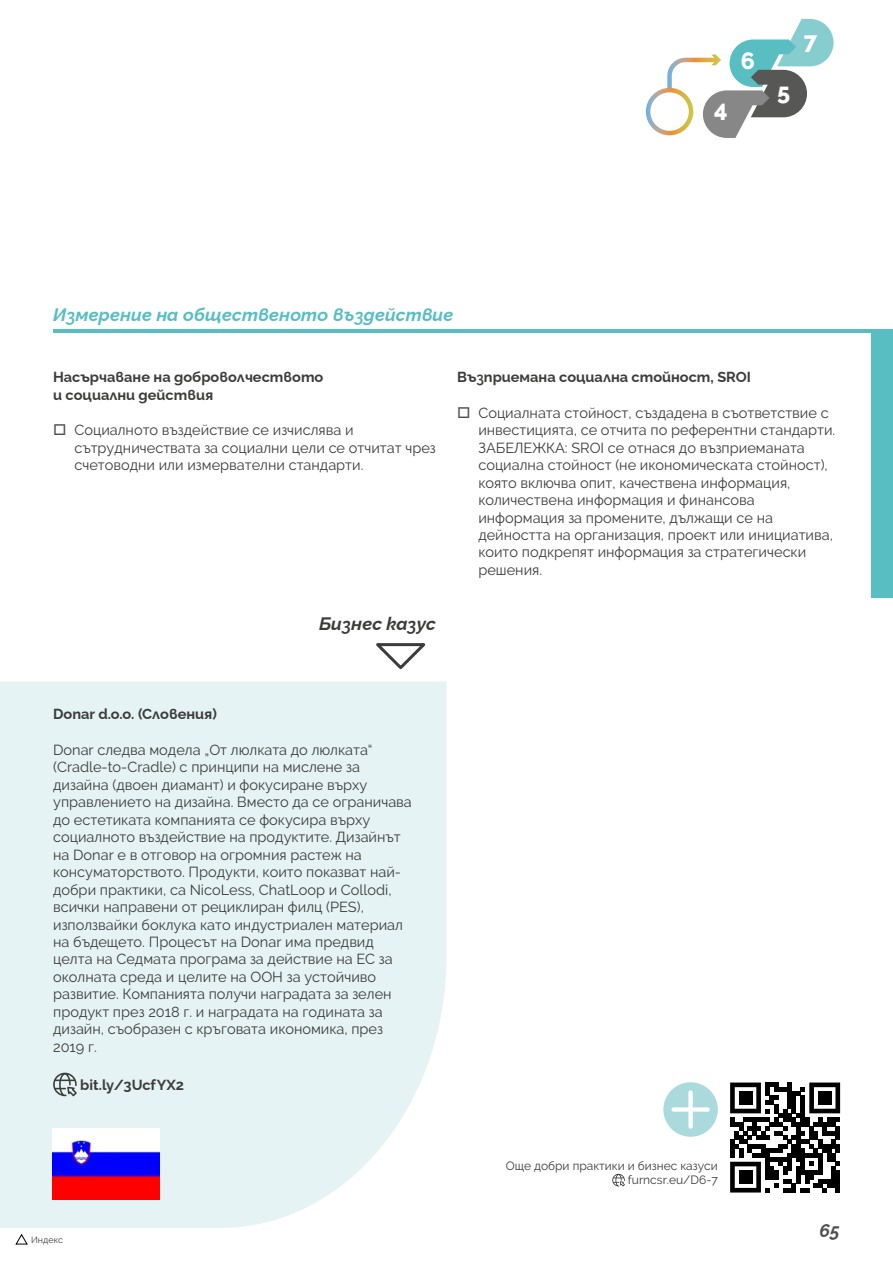
<style>
.page{position:relative;width:893px;height:1263px;background:#fff}
.page>*{position:absolute;margin:0;border:0;box-sizing:border-box;transform-origin:0 0}
.t1{font:800 23.4px "Raleway";color:#fff}
.t2{font:italic 700 18px "Raleway";color:#58bec2}
.t3{font:italic 700 18px "Raleway";color:#3c3c3b}
.t4{font:italic 700 18px "Raleway";color:#50504f}
.t5{font:14.55px/17.4px "Raleway";color:#3c3c3b}
.t6{font:700 14.55px/17.4px "Raleway";color:#3c3c3b}
.t7{font:12px/14.4px "Raleway";color:#3c3c3b;text-align:right}
.t8{font:9px "Raleway";color:#3c3c3b}
</style>
<div class="page">
<svg style="left:646px;top:19px;width:188px;height:119px"></svg>
<div style="left:872px;top:329px;width:21px;height:268px;background:#58bec2"></div>
<hr style="left:53px;top:329px;width:840px;height:3px;background:#58bec2">
<svg style="left:663px;top:1082px;width:55px;height:55px"></svg>
<svg style="left:612px;top:1174px;width:13px;height:12px"></svg>
<svg style="left:730px;top:1082px;width:110px;height:110px"></svg>
<div style="left:739px;top:1091px;width:13px;height:13px;background:#000"></div>
<div style="left:818px;top:1091px;width:13px;height:13px;background:#000"></div>
<div style="left:739px;top:1170px;width:13px;height:14px;background:#000"></div>
<div style="left:0;top:681px;width:446px;height:547px;background:#e5f3f4"></div>
<svg style="left:376px;top:643px;width:50px;height:27px"></svg>
<svg style="left:53px;top:1073px;width:24px;height:23px"></svg>
<img style="left:52px;top:1128px;width:107px;height:71px">
<svg style="left:16px;top:1234px;width:12px;height:10px"></svg>
<p class="t2" style="left:53px;top:300px;width:402px">Измерение на общественото въздействие</p>
<h1 class="t1" style="left:714px;top:96px;width:15px">4</h1>
<h1 class="t1" style="left:741px;top:47px;width:16px">6</h1>
<h1 class="t1" style="left:777px;top:78px;width:15px">5</h1>
<h1 class="t1" style="left:804px;top:27px;width:15px">7</h1>
<p class="t6" style="left:53px;top:367px;width:272px">Насърчаване на доброволчеството и социални действия</p>
<p class="t5" style="left:74px;top:421px;width:363px">Социалното въздействие се изчислява и сътрудничествата за социални цели се отчитат чрез счетоводни или измервателни стандарти.</p>
<p class="t3" style="left:319px;top:609px;width:118px">Бизнес казус</p>
<p class="t6" style="left:457px;top:367px;width:295px">Възприемана социална стойност, SROI</p>
<p class="t5" style="left:478px;top:404px;width:358px">Социалната стойност, създадена в съответствие с инвестицията, се отчита по референтни стандарти.<br>ЗАБЕЛЕЖКА: SROI се отнася до възприеманата социална стойност (не икономическата стойност), която включва опит, качествена информация, количествена информация и финансова информация за промените, дължащи се на дейността на организация, проект или инициатива, които подкрепят информация за стратегически решения.</p>
<p class="t6" style="left:53px;top:704px;width:165px">Donar d.o.o. (Словения)</p>
<p class="t5" style="left:53px;top:741px;width:360px">Donar следва модела „От люлката до люлката“ (Cradle-to-Cradle) с принципи на мислене за дизайна (двоен диамант) и фокусиране върху управлението на дизайна. Вместо да се ограничава до естетиката компанията се фокусира върху социалното въздействие на продуктите. Дизайнът на Donar е в отговор на огромния растеж на консуматорството. Продукти, които показват най&shy;добри практики, са NicoLess, ChatLoop и Collodi, всички направени от рециклиран филц (PES), използвайки боклука като индустриален материал на бъдещето. Процесът на Donar има предвид целта на Седмата програма за действие на ЕС за околната среда и целите на ООН за устойчиво развитие. Компанията получи наградата за зелен продукт през 2018 г. и наградата на годината за дизайн, съобразен с кръговата икономика, през 2019 г.</p>
<p class="t6" style="left:80px;top:1074px;width:105px">bit.ly/3UcfYX2</p>
<p class="t8" style="left:31px;top:1234px;width:33px">Индекс</p>
<p class="t7" style="left:506px;top:1158px;width:214px">Още добри практики и бизнес казуси furncsr.eu/D6-7</p>
<p class="t4" style="left:820px;top:1217px;width:22px">65</p>
</div>
